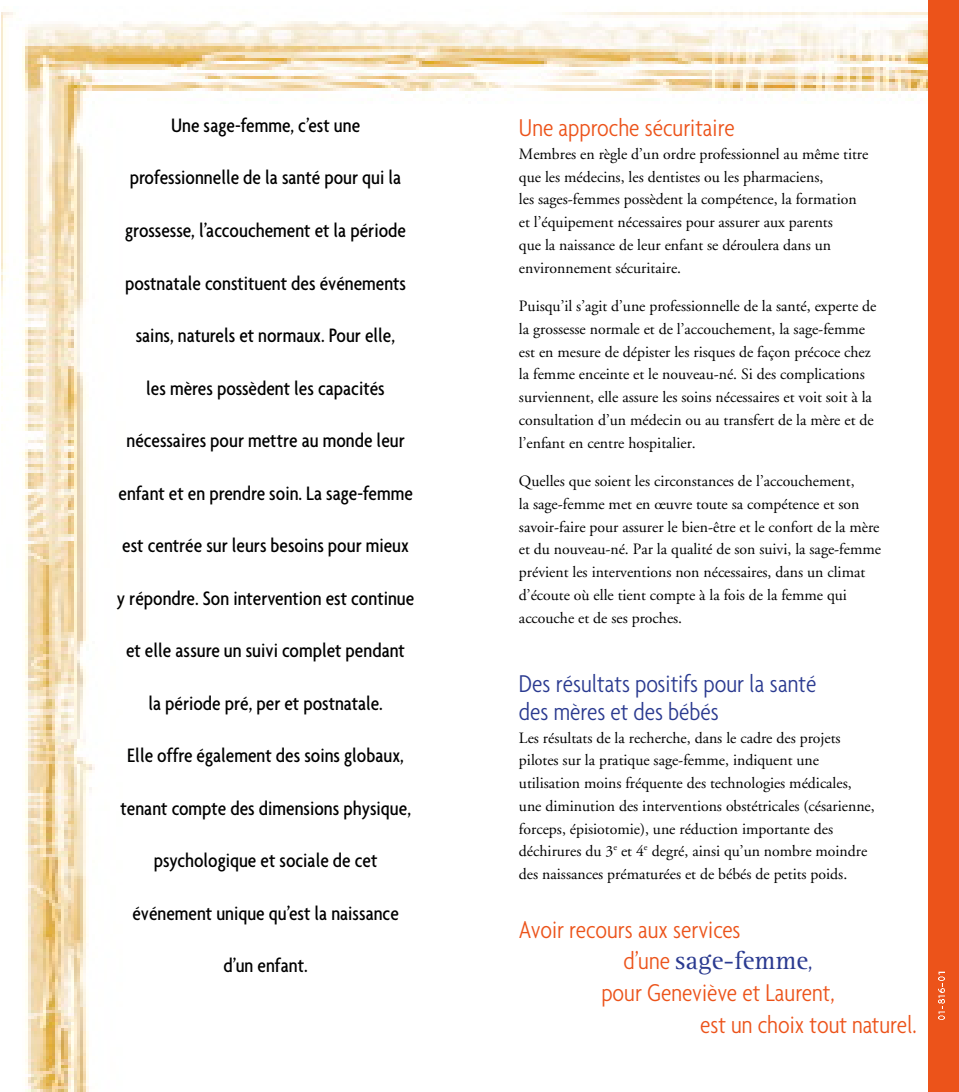
<style>
.page{position:relative;width:959px;height:1092px;background:#fff}
.page>*{position:absolute;margin:0;border:0;box-sizing:border-box;transform-origin:0 0}
.t1{font:300 condensed 26.25px/31.5px "Agenda";color:#ec531a}
.t2{font:300 condensed 26.25px/28.2px "Agenda";color:#2a3a90}
.t3{font:26.25px "Rotis Serif";color:#2a3a90}
.t4{font:500 condensed 21px "Agenda";color:#000}
.t5{font:15.75px/22.8px "Adobe Garamond";color:#000}
.s1{font-family:"Agenda";font-weight:300;font-stretch:condensed;color:#ec531a}
.s2{font-family:"Agenda";font-weight:300;font-stretch:condensed}
</style>
<div class="page">
<img style="left:1px;top:12px;width:927px;height:1079px">
<div style="left:928px;top:0;width:30px;height:1091px;background:#ec531a"></div>
<svg style="left:938px;top:971px;width:6px;height:48px"></svg>
<h2 class="t4" style="left:171px;top:117px;width:191px">Une sage-femme, c’est une</h2>
<h2 class="t4" style="left:130px;top:169px;width:273px">professionnelle de la santé pour qui la</h2>
<h2 class="t4" style="left:125px;top:222px;width:282px">grossesse, l’accouchement et la période</h2>
<h2 class="t4" style="left:125px;top:274px;width:282px">postnatale constituent des événements</h2>
<h2 class="t4" style="left:136px;top:327px;width:261px">sains, naturels et normaux. Pour elle,</h2>
<h2 class="t4" style="left:146px;top:379px;width:240px">les mères possèdent les capacités</h2>
<h2 class="t4" style="left:126px;top:432px;width:280px">nécessaires pour mettre au monde leur</h2>
<h2 class="t4" style="left:118px;top:484px;width:296px">enfant et en prendre soin. La sage-femme</h2>
<h2 class="t4" style="left:122px;top:537px;width:288px">est centrée sur leurs besoins pour mieux</h2>
<h2 class="t4" style="left:117px;top:589px;width:299px">y répondre. Son intervention est continue</h2>
<h2 class="t4" style="left:126px;top:642px;width:280px">et elle assure un suivi complet pendant</h2>
<h2 class="t4" style="left:148px;top:694px;width:236px">la période pré, per et postnatale.</h2>
<h2 class="t4" style="left:127px;top:747px;width:278px">Elle offre également des soins globaux,</h2>
<h2 class="t4" style="left:121px;top:799px;width:292px">tenant compte des dimensions physique,</h2>
<h2 class="t4" style="left:154px;top:852px;width:225px">psychologique et sociale de cet</h2>
<h2 class="t4" style="left:132px;top:904px;width:268px">événement unique qu’est la naissance</h2>
<h2 class="t4" style="left:223px;top:957px;width:86px">d’un enfant.</h2>
<h1 class="t1" style="left:519px;top:115px;width:217px">Une approche sécuritaire</h1>
<p class="t5" style="left:519px;top:144px;width:351px">Membres en règle d’un ordre professionnel au même titre que les médecins, les dentistes ou les pharmaciens,<br>les sages-femmes possèdent la compétence, la formation et l’équipement nécessaires pour assurer aux parents<br>que la naissance de leur enfant se déroulera dans un environnement sécuritaire.</p>
<p class="t5" style="left:519px;top:296px;width:359px">Puisqu’il s’agit d’une professionnelle de la santé, experte de la grossesse normale et de l’accouchement, la sage-femme est en mesure de dépister les risques de façon précoce chez la femme enceinte et le nouveau-né. Si des complications surviennent, elle assure les soins nécessaires et voit soit à la consultation d’un médecin ou au transfert de la mère et de l’enfant en centre hospitalier.</p>
<p class="t5" style="left:519px;top:471px;width:363px">Quelles que soient les circonstances de l’accouchement,<br>la sage-femme met en œuvre toute sa compétence et son savoir-faire pour assurer le bien-être et le confort de la mère et du nouveau-né. Par la qualité de son suivi, la sage-femme prévient les interventions non nécessaires, dans un climat d’écoute où elle tient compte à la fois de la femme qui accouche et de ses proches.</p>
<h1 class="t2" style="left:519px;top:672px;width:299px">Des résultats positifs pour la santé des mères et des bébés</h1>
<p class="t5" style="left:519px;top:727px;width:357px">Les résultats de la recherche, dans le cadre des projets pilotes sur la pratique sage-femme, indiquent une utilisation moins fréquente des technologies médicales, une diminution des interventions obstétricales (césarienne, forceps, épisiotomie), une réduction importante des déchirures du 3<sup>e</sup> et 4<sup>e</sup> degré, ainsi qu’un nombre moindre des naissances prématurées et de bébés de petits poids.</p>
<h1 class="t1" style="left:519px;top:916px;width:223px">Avoir recours aux services</h1>
<h1 class="t3" style="left:623px;top:951px;width:190px"><span class="s1">d’une</span> sage-femme<span class="s2">,</span></h1>
<h1 class="t1" style="left:700px;top:979px;width:218px;text-indent:-99px">pour Geneviève et Laurent,<br>est un choix tout naturel.</h1>
</div>
